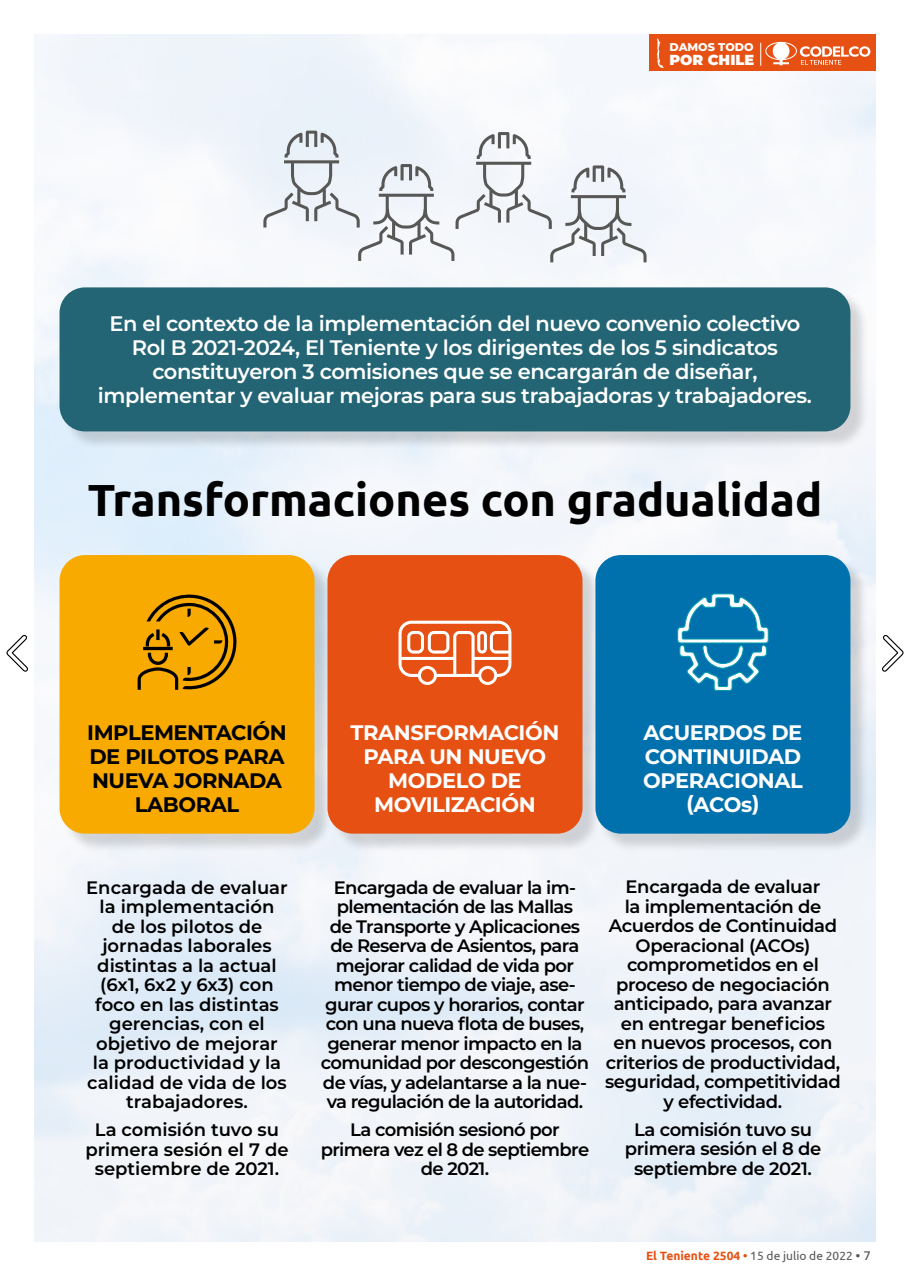
<style>
.page{position:relative;width:910px;height:1276px;background:#fff}
.page>*{position:absolute;margin:0;border:0;box-sizing:border-box;transform-origin:0 0}
.t1{font:700 45px "Ubuntu";color:#000}
.t2{font:600 21px/24px "Montserrat";letter-spacing:-.02em;color:#fff;text-align:center}
.t3{font:700 21px/24px "Montserrat";letter-spacing:-.02em;color:#fff;text-align:center}
.t4{font:700 21px/24px "Montserrat";letter-spacing:-.02em;color:#000;text-align:center}
.t5{font:600 18px/19.5px "Montserrat";letter-spacing:-.02em;color:#000;text-align:center}
.t6{font:600 18px/19.5px "Montserrat";color:#000;text-align:center}
.t7{font:900 14.55px "Montserrat";color:#fff}
.t8{font:700 12px "Ubuntu";color:#e65113}
.t9{font:800 11.25px "Montserrat";color:#fff}
.s1{font-weight:400;color:#575756}
.s2{color:#575756}
.s3{font-family:"Roboto";font-weight:500;color:#575756}
</style>
<div class="page">
<img style="left:34px;top:34px;width:842px;height:1208px">
<div style="left:649px;top:34px;width:227px;height:37px;background:#e65113"></div>
<svg style="left:760px;top:42px;width:110px;height:24px"></svg>
<svg style="left:657px;top:38px;width:7px;height:30px"></svg>
<div style="left:62px;top:557px;width:271px;height:295px;background:#000;opacity:.15"></div>
<div style="left:60px;top:555px;width:255px;height:278px;background:#f8aa00;border-radius:26px"></div>
<div style="left:330px;top:557px;width:271px;height:295px;background:#000;opacity:.15"></div>
<div style="left:327px;top:555px;width:255px;height:278px;background:#e65113;border-radius:26px"></div>
<div style="left:598px;top:557px;width:271px;height:295px;background:#000;opacity:.15"></div>
<div style="left:595px;top:555px;width:255px;height:278px;background:#0071ad;border-radius:26px"></div>
<svg style="left:138px;top:594px;width:99px;height:96px"></svg>
<svg style="left:398px;top:620px;width:114px;height:65px"></svg>
<svg style="left:677px;top:593px;width:91px;height:98px"></svg>
<div style="left:62px;top:290px;width:807px;height:160px;background:#000;opacity:.15"></div>
<div style="left:60px;top:287px;width:790px;height:144px;background:#236574;border-radius:26px"></div>
<svg style="left:263px;top:131px;width:384px;height:131px"></svg>
<svg style="left:882px;top:634px;width:22px;height:38px"></svg>
<svg style="left:6px;top:634px;width:22px;height:38px"></svg>
<p class="t9" style="left:669px;top:38px;width:86px">DAMOS TODO</p>
<p class="t7" style="left:669px;top:49px;width:86px">POR CHILE</p>
<p class="t2" style="left:98px;top:311px;width:716px">En el contexto de la implementación del nuevo convenio colectivo Rol B 2021-2024, El Teniente y los dirigentes de los 5 sindicatos constituyeron 3 comisiones que se encargarán de diseñar, implementar y evaluar mejoras para sus trabajadoras y trabajadores.</p>
<h1 class="t1" style="left:88px;top:472px;width:736px">Transformaciones con gradualidad</h1>
<p class="t4" style="left:87px;top:720px;width:201px">IMPLEMENTACIÓN<br>DE PILOTOS PARA<br>NUEVA JORNADA<br>LABORAL</p>
<p class="t3" style="left:351px;top:720px;width:210px">TRANSFORMACIÓN<br>PARA UN NUEVO<br>MODELO DE<br>MOVILIZACIÓN</p>
<p class="t3" style="left:643px;top:720px;width:161px">ACUERDOS DE<br>CONTINUIDAD<br>OPERACIONAL (ACOs)</p>
<p class="t6" style="left:86px;top:876px;width:203px">Encargada de evaluar la implementación de los pilotos de jornadas laborales distintas a la actual (6x1, 6x2 y 6x3) con foco en las distintas gerencias, con el objetivo de mejorar la productividad y la calidad de vida de los trabajadores.</p>
<p class="t6" style="left:85px;top:1119px;width:205px">La comisión tuvo su primera sesión el 7 de septiembre de 2021.</p>
<p class="t5" style="left:321px;top:876px;width:270px">Encargada de evaluar la im&shy;plementación de las Mallas<br>de Transporte y Aplicaciones de Reserva de Asientos, para mejorar calidad de vida por menor tiempo de viaje, ase&shy;gurar cupos y horarios, contar con una nueva flota de buses, generar menor impacto en la comunidad por descongestión de vías, y adelantarse a la nue&shy;va regulación de la autoridad.</p>
<p class="t5" style="left:321px;top:1119px;width:270px">La comisión sesionó por primera vez el 8 de septiembre de 2021.</p>
<p class="t5" style="left:605px;top:876px;width:237px">Encargada de evaluar<br>la implementación de<br>Acuerdos de Continuidad<br>Operacional (ACOs) comprometidos en el proceso de negociación anticipado, para avanzar en entregar beneficios<br>en nuevos procesos, con criterios de productividad, seguridad, competitividad y efectividad.</p>
<p class="t5" style="left:625px;top:1119px;width:198px">La comisión tuvo su primera sesión el 8 de septiembre de 2021.</p>
<p class="t8" style="left:646px;top:1248px;width:226px">El Teniente 2504 • <span class="s1">15 de julio de 2022</span> <span class="s2">•</span> <span class="s3">7</span></p>
</div>
